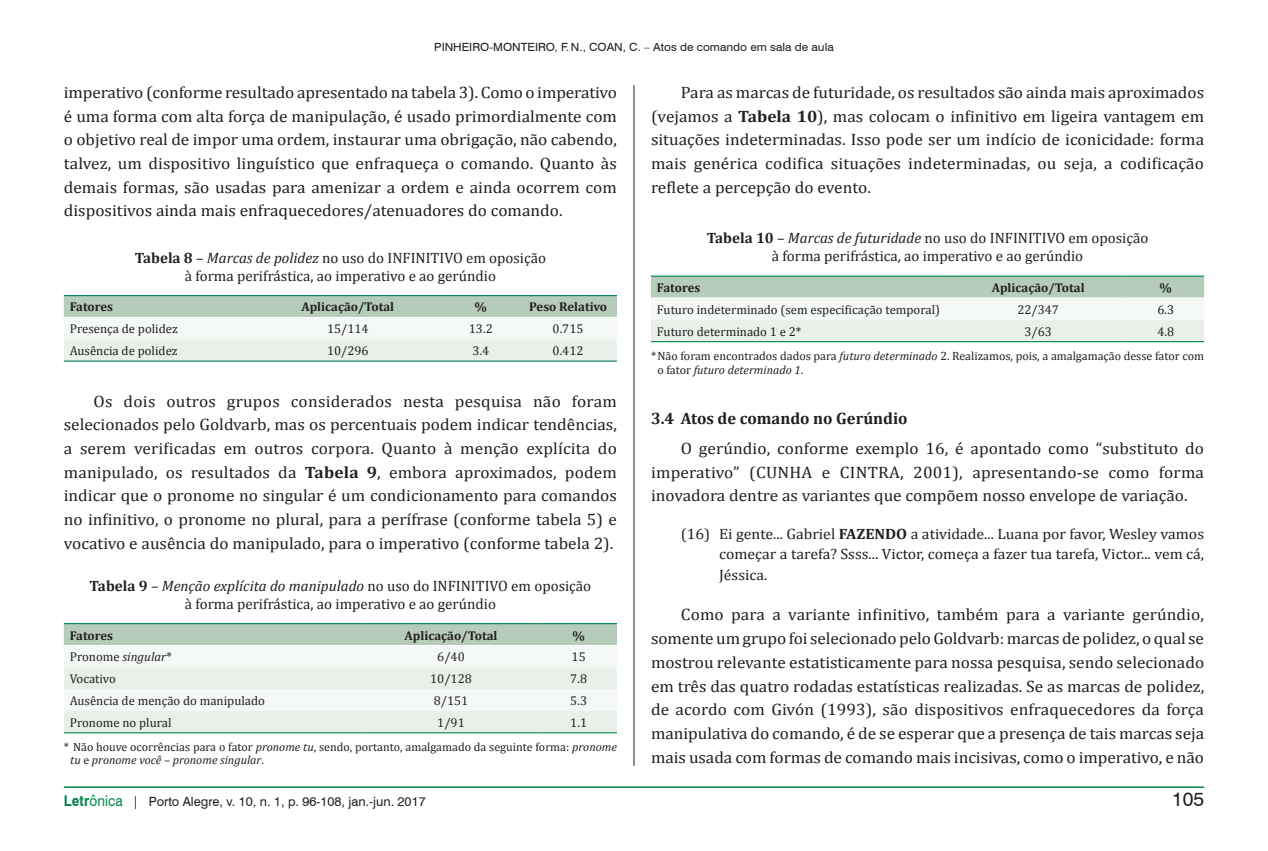
<style>
.page{position:relative;width:1268px;height:851px;background:#fff}
.page>*{position:absolute;margin:0;border:0;box-sizing:border-box;transform-origin:0 0}
.t1{font:19.5px "Swiss 721 BT";color:#231f20}
.t2{font:16.5px/23.7px "Cambria";color:#231f20;text-align:justify;scale:1.05 1}
.t3{font:700 16.5px "Cambria";color:#231f20}
.t4{font:15px/18px "Cambria";color:#231f20;text-align:center}
.t5{font:15px/20.7px "Cambria";color:#231f20;text-align:justify;scale:1.05 1}
.t6{font:12.75px "Cambria";color:#231f20}
.t7{font:700 12.75px "Cambria";color:#231f20}
.t8{font:12.75px "Swiss 721 BT";color:#231f20}
.t9{font:12px/13.5px "Cambria";color:#231f20}
.t10{font:11.25px "Swiss 721 BT";color:#231f20;scale:1.05 1}
.s1{font-weight:700}
.s2{font-style:italic}
.s3{font-weight:700;font-size:14.85px;color:#00854a}
.s4{font-size:14.85px;color:#00854a}
.s5{font-size:13.2px}
</style>
<div class="page">
<hr style="left:64px;top:786px;width:1139px;height:1px;background:#00854a">
<hr style="left:633px;top:85px;width:1px;height:680px;background:#231f20">
<svg style="left:64px;top:296px;width:553px;height:64px"></svg>
<hr style="left:64px;top:295px;width:189px;height:1px;background:#00854a">
<hr style="left:253px;top:295px;width:189px;height:1px;background:#00854a">
<hr style="left:442px;top:295px;width:77px;height:1px;background:#00854a">
<hr style="left:519px;top:295px;width:98px;height:1px;background:#00854a">
<hr style="left:64px;top:360px;width:189px;height:1px;background:#00854a">
<hr style="left:253px;top:360px;width:189px;height:1px;background:#00854a">
<hr style="left:442px;top:360px;width:77px;height:1px;background:#00854a">
<hr style="left:519px;top:360px;width:98px;height:1px;background:#00854a">
<hr style="left:64px;top:317px;width:189px;height:1px;background:#fff">
<hr style="left:253px;top:317px;width:189px;height:1px;background:#fff">
<hr style="left:442px;top:317px;width:77px;height:1px;background:#fff">
<hr style="left:519px;top:317px;width:98px;height:1px;background:#fff">
<svg style="left:64px;top:624px;width:553px;height:108px"></svg>
<hr style="left:64px;top:623px;width:297px;height:1px;background:#00854a">
<hr style="left:361px;top:623px;width:179px;height:1px;background:#00854a">
<hr style="left:540px;top:623px;width:77px;height:1px;background:#00854a">
<hr style="left:64px;top:732px;width:297px;height:1px;background:#00854a">
<hr style="left:361px;top:732px;width:179px;height:1px;background:#00854a">
<hr style="left:540px;top:732px;width:77px;height:1px;background:#00854a">
<hr style="left:64px;top:645px;width:297px;height:1px;background:#fff">
<hr style="left:361px;top:645px;width:179px;height:1px;background:#fff">
<hr style="left:540px;top:645px;width:77px;height:1px;background:#fff">
<svg style="left:651px;top:277px;width:552px;height:64px"></svg>
<hr style="left:651px;top:275px;width:297px;height:2px;background:#00854a">
<hr style="left:948px;top:275px;width:179px;height:2px;background:#00854a">
<hr style="left:1127px;top:275px;width:76px;height:2px;background:#00854a">
<hr style="left:651px;top:341px;width:297px;height:1px;background:#00854a">
<hr style="left:948px;top:341px;width:179px;height:1px;background:#00854a">
<hr style="left:1127px;top:341px;width:76px;height:1px;background:#00854a">
<hr style="left:651px;top:297px;width:297px;height:1px;background:#fff">
<hr style="left:948px;top:297px;width:179px;height:1px;background:#fff">
<hr style="left:1127px;top:297px;width:76px;height:1px;background:#fff">
<p class="t10" style="left:434px;top:40px;width:73px">Pin hei ro-Montei</p>
<p class="t10" style="left:538px;top:40px;width:66px">ro, F.N., Coan</p>
<p class="t10" style="left:622px;top:40px;width:202px">, C. – Atos de comando em sala de aula</p>
<p class="t2" style="left:64px;top:80px;width:528px">imperativo (conforme resultado apresentado na tabela 3). Como o imperativo é uma forma com alta força de manipulação, é usado primordialmente com o objetivo real de impor uma ordem, instaurar uma obrigação, não cabendo, talvez, um dispositivo linguístico que enfraqueça o comando. Quanto às demais formas, são usadas para amenizar a ordem e ainda ocorrem com dispositivos ainda mais enfraquecedores/atenuadores do comando.</p>
<p class="t4" style="left:135px;top:248px;width:413px"><span class="s1">Tabela 8</span> – <span class="s2">Marcas de polidez</span> no uso do INFINITIVO em oposição à forma perifrástica, ao imperativo e ao gerúndio</p>
<p class="t7" style="left:70px;top:299px;width:45px">Fatores</p>
<p class="t7" style="left:301px;top:299px;width:94px">Aplicação/Total</p>
<p class="t7" style="left:474px;top:299px;width:14px">%</p>
<p class="t7" style="left:529px;top:299px;width:79px">Peso Relativo</p>
<p class="t6" style="left:70px;top:321px;width:110px">Presença de polidez</p>
<p class="t6" style="left:327px;top:321px;width:43px">15/114</p>
<p class="t6" style="left:469px;top:321px;width:25px">13.2</p>
<p class="t6" style="left:552px;top:321px;width:32px">0.715</p>
<p class="t6" style="left:70px;top:343px;width:109px">Ausência de polidez</p>
<p class="t6" style="left:327px;top:343px;width:43px">10/296</p>
<p class="t6" style="left:472px;top:343px;width:18px">3.4</p>
<p class="t6" style="left:552px;top:343px;width:32px">0.412</p>
<p class="t2" style="left:64px;top:389px;width:528px;text-indent:30px">Os dois outros grupos considerados nesta pesquisa não foram selecionados pelo Goldvarb, mas os percentuais podem indicar tendências, a serem verificadas em outros corpora. Quanto à menção explícita do manipulado, os resultados da <span class="s1">Tabela 9</span>, embora aproximados, podem indicar que o pronome no singular é um condicionamento para comandos no infinitivo, o pronome no plural, para a perífrase (conforme tabela 5) e vocativo e ausência do manipulado, para o imperativo (conforme tabela 2).</p>
<p class="t4" style="left:90px;top:576px;width:503px"><span class="s1">Tabela 9</span> – <span class="s2">Menção explícita do manipulado</span> no uso do INFINITIVO em oposição à forma perifrástica, ao imperativo e ao gerúndio</p>
<p class="t7" style="left:70px;top:627px;width:45px">Fatores</p>
<p class="t7" style="left:404px;top:627px;width:94px">Aplicação/Total</p>
<p class="t7" style="left:572px;top:627px;width:14px">%</p>
<p class="t6" style="left:70px;top:649px;width:103px">Pronome <span class="s2">singular</span>*</p>
<p class="t6" style="left:437px;top:649px;width:29px">6/40</p>
<p class="t6" style="left:571px;top:649px;width:16px">15</p>
<p class="t6" style="left:70px;top:671px;width:47px">Vocativo</p>
<p class="t6" style="left:430px;top:671px;width:43px">10/128</p>
<p class="t6" style="left:570px;top:671px;width:18px">7.8</p>
<p class="t6" style="left:70px;top:693px;width:197px">Ausência de menção do manipulado</p>
<p class="t6" style="left:433px;top:693px;width:36px">8/151</p>
<p class="t6" style="left:570px;top:693px;width:18px">5.3</p>
<p class="t6" style="left:70px;top:715px;width:103px">Pronome no plural</p>
<p class="t6" style="left:437px;top:715px;width:29px">1/91</p>
<p class="t6" style="left:570px;top:715px;width:18px">1.1</p>
<p class="t9" style="left:70px;top:739px;width:548px;text-indent:-6px">* Não houve ocorrências para o fator <span class="s2">pronome tu</span>, sendo, portanto, amalgamado da seguinte forma: <span class="s2">pronome tu</span> e <span class="s2">pronome você</span> – <span class="s2">pronome singular</span>.</p>
<p class="t8" style="left:64px;top:794px;width:363px"><span class="s3">Letr</span><span class="s4">ônica</span> <span class="s5">|</span> Porto Alegre, v. 10, n. 1, p. 96-108, jan.-jun. 2017</p>
<p class="t2" style="left:651px;top:80px;width:528px;text-indent:30px">Para as marcas de futuridade, os resultados são ainda mais aproximados (vejamos a <span class="s1">Tabela 10</span>), mas colocam o infinitivo em ligeira vantagem em situações indeterminadas. Isso pode ser um indício de iconicidade: forma mais genérica codifica situações indeterminadas, ou seja, a codificação reflete a percepção do evento.</p>
<p class="t4" style="left:706px;top:229px;width:443px"><span class="s1">Tabela 10</span> – <span class="s2">Marcas de futuridade</span> no uso do INFINITIVO em oposição à forma perifrástica, ao imperativo e ao gerúndio</p>
<p class="t7" style="left:657px;top:280px;width:45px">Fatores</p>
<p class="t7" style="left:991px;top:280px;width:94px">Aplicação/Total</p>
<p class="t7" style="left:1159px;top:280px;width:14px">%</p>
<p class="t6" style="left:657px;top:302px;width:284px">Futuro indeterminado (sem especificação temporal)</p>
<p class="t6" style="left:1017px;top:302px;width:43px">22/347</p>
<p class="t6" style="left:1157px;top:302px;width:18px">6.3</p>
<p class="t6" style="left:657px;top:324px;width:146px">Futuro determinado 1 e 2*</p>
<p class="t6" style="left:1024px;top:324px;width:29px">3/63</p>
<p class="t6" style="left:1157px;top:324px;width:18px">4.8</p>
<p class="t9" style="left:657px;top:349px;width:548px;text-indent:-6px">*Não foram encontrados dados para <span class="s2">futuro determinado</span> 2. Realizamos, pois, a amalgamação desse fator com o fator <span class="s2">futuro determinado 1</span>.</p>
<p class="t3" style="left:651px;top:408px;width:258px">3.4 Atos de comando no Gerúndio</p>
<p class="t2" style="left:651px;top:436px;width:528px;text-indent:30px">O gerúndio, conforme exemplo 16, é apontado como “substituto do imperativo” (CUNHA e CINTRA, 2001), apresentando-se como forma inovadora dentre as variantes que compõem nosso envelope de variação.</p>
<p class="t5" style="left:719px;top:523px;width:463px;text-indent:-38px">(16) Ei gente... Gabriel <span class="s1">FAZENDO</span> a atividade... Luana por favor, Wesley vamos começar a tarefa? Ssss... Victor, começa a fazer tua tarefa, Victor... vem cá, Jéssica.</p>
<p class="t2" style="left:651px;top:602px;width:528px;text-indent:30px">Como para a variante infinitivo, também para a variante gerúndio, somente um grupo foi selecionado pelo Goldvarb: marcas de polidez, o qual se mostrou relevante estatisticamente para nossa pesquisa, sendo selecionado em três das quatro rodadas estatísticas realizadas. Se as marcas de polidez, de acordo com Givón (1993), são dispositivos enfraquecedores da força manipulativa do comando, é de se esperar que a presença de tais marcas seja mais usada com formas de comando mais incisivas, como o imperativo, e não</p>
<p class="t1" style="left:1171px;top:787px;width:34px">105</p>
</div>
